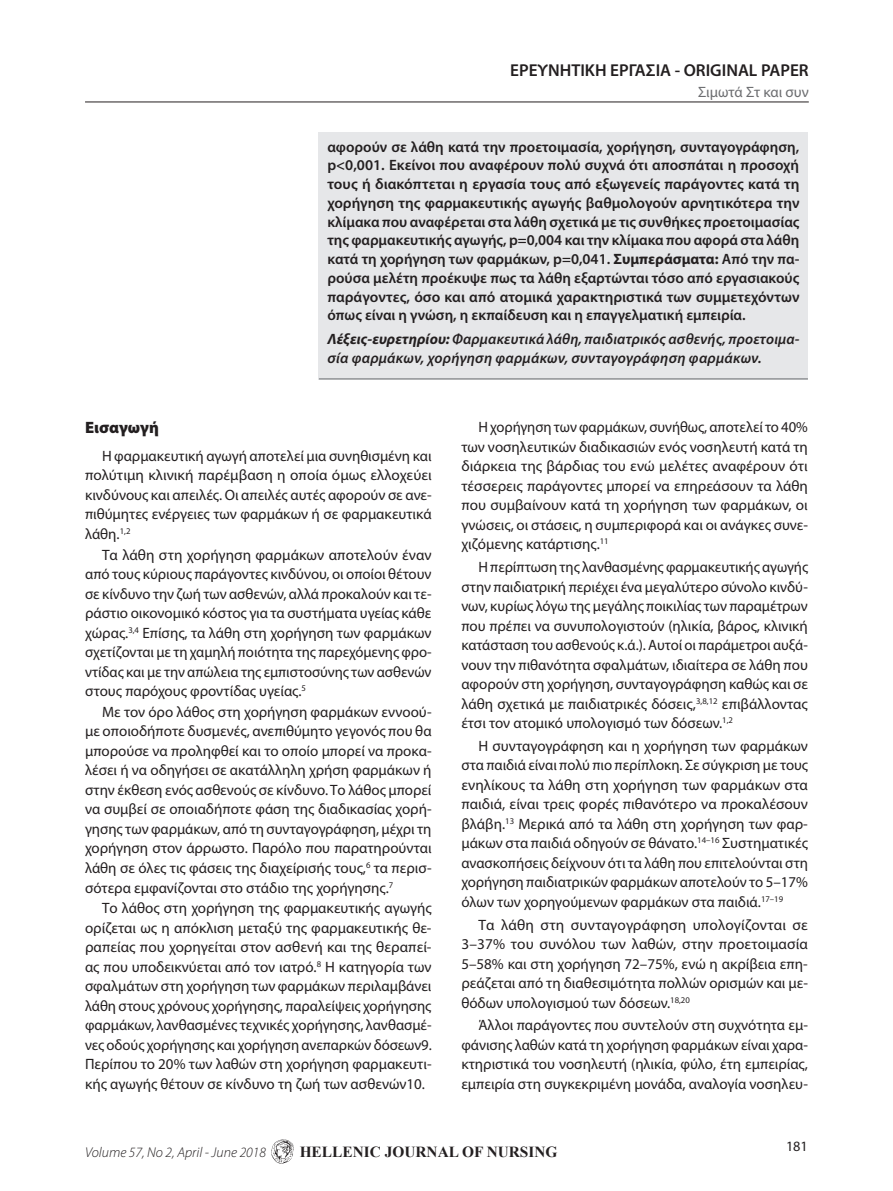
<style>
.page{position:relative;width:893px;height:1191px;background:#fff}
.page>*{position:absolute;margin:0;border:0;box-sizing:border-box;transform-origin:0 0}
.t1{font:600 17.25px "Myriad Pro";color:#231f20}
.t2{font:900 16.5px "Myriad Pro";color:#231f20}
.t3{font:700 15.3px "Times New Roman";color:#231f20}
.t4{font:15px/19.5px "Myriad Pro";color:#231f20;text-align:justify}
.t5{font:600 15px/18.8px "Myriad Pro";color:#231f20;text-align:justify}
.t6{font:italic 600 15px/18.9px "Myriad Pro";letter-spacing:.015em;color:#231f20}
.t7{font:15px "Myriad Pro";color:#6c6d70}
.t8{font:italic 300 14.25px "Myriad Pro";color:#231f20}
.t9{font:14.25px "Myriad Pro";color:#231f20}
.s1{font-weight:700}
</style>
<div class="page">
<hr style="left:85px;top:102px;width:724px;height:1px;background:#231f20">
<img style="left:271px;top:1140px;width:23px;height:23px">
<div style="left:319px;top:132px;width:489px;height:247px;background:#e6e7e9"></div>
<hr style="left:319px;top:378px;width:489px;height:1px;background:#939598">
<p class="t1" style="left:510px;top:60px;width:300px">ΕΡΕΥΝΗΤΙΚΗ ΕΡΓΑΣΙΑ - ORIGINAL PAPER</p>
<p class="t7" style="left:698px;top:83px;width:112px">Σιμωτά Στ και συν</p>
<p class="t5" style="left:327px;top:137px;width:474px">αφορούν σε λάθη κατά την προετοιμασία, χορήγηση, συνταγογράφηση, p&lt;0,001. Εκείνοι που αναφέρουν πολύ συχνά ότι αποσπάται η προσοχή τους ή διακόπτεται η εργασία τους από εξωγενείς παράγοντες κατά τη χορήγηση της φαρμακευτικής αγωγής βαθμολογούν αρνητικότερα την κλίμακα που αναφέρεται στα λάθη σχετικά με τις συνθήκες προετοιμασίας της φαρμακευτικής αγωγής, p=0,004 και την κλίμακα που αφορά στα λάθη κατά τη χορήγηση των φαρμάκων, p=0,041. <span class="s1">Συμπεράσματα:</span> Από την πα&shy;ρούσα μελέτη προέκυψε πως τα λάθη εξαρτώνται τόσο από εργασιακούς παράγοντες, όσο και από ατομικά χαρακτηριστικά των συμμετεχόντων όπως είναι η γνώση, η εκπαίδευση και η επαγγελματική εμπειρία.</p>
<p class="t6" style="left:327px;top:329px;width:473px"><span class="s1">Λέξεις-ευρετηρίου:</span> Φαρμακευτικά λάθη, παιδιατρικός ασθενής, προετοιμα&shy;σία φαρμάκων, χορήγηση φαρμάκων, συνταγογράφηση φαρμάκων.</p>
<p class="t2" style="left:85px;top:417px;width:75px">Εισαγωγή</p>
<p class="t4" style="left:85px;top:446px;width:348px;text-indent:17px">Η φαρμακευτική αγωγή αποτελεί μια συνηθισμένη και πολύτιμη κλινική παρέμβαση η οποία όμως ελλοχεύει κινδύνους και απειλές. Οι απειλές αυτές αφορούν σε ανε&shy;πιθύμητες ενέργειες των φαρμάκων ή σε φαρμακευτικά λάθη.<sup>1,2</sup></p>
<p class="t4" style="left:85px;top:544px;width:348px;text-indent:17px">Τα λάθη στη χορήγηση φαρμάκων αποτελούν έναν από τους κύριους παράγοντες κινδύνου, οι οποίοι θέτουν σε κίνδυνο την ζωή των ασθενών, αλλά προκαλούν και τε&shy;ράστιο οικονομικό κόστος για τα συστήματα υγείας κάθε χώρας.<sup>3,4</sup> Επίσης, τα λάθη στη χορήγηση των φαρμάκων σχετίζονται με τη χαμηλή ποιότητα της παρεχόμενης φρο&shy;ντίδας και με την απώλεια της εμπιστοσύνης των ασθενών στους παρόχους φροντίδας υγείας.<sup>5</sup></p>
<p class="t4" style="left:85px;top:702px;width:348px;text-indent:17px">Με τον όρο λάθος στη χορήγηση φαρμάκων εννοού&shy;με οποιοδήποτε δυσμενές, ανεπιθύμητο γεγονός που θα μπορούσε να προληφθεί και το οποίο μπορεί να προκα&shy;λέσει ή να οδηγήσει σε ακατάλληλη χρήση φαρμάκων ή στην έκθεση ενός ασθενούς σε κίνδυνο. Το λάθος μπορεί να συμβεί σε οποιαδήποτε φάση της διαδικασίας χορή&shy;γησης των φαρμάκων, από τη συνταγογράφηση, μέχρι τη χορήγηση στον άρρωστο. Παρόλο που παρατηρούνται λάθη σε όλες τις φάσεις της διαχείρισής τους,<sup>6</sup> τα περισ&shy;σότερα εμφανίζονται στο στάδιο της χορήγησης.<sup>7</sup></p>
<p class="t4" style="left:85px;top:898px;width:348px;text-indent:17px">Το λάθος στη χορήγηση της φαρμακευτικής αγωγής ορίζεται ως η απόκλιση μεταξύ της φαρμακευτικής θε&shy;ραπείας που χορηγείται στον ασθενή και της θεραπεί&shy;ας που υποδεικνύεται από τον ιατρό.<sup>8</sup> Η κατηγορία των σφαλμάτων στη χορήγηση των φαρμάκων περιλαμβάνει λάθη στους χρόνους χορήγησης, παραλείψεις χορήγησης φαρμάκων, λανθασμένες τεχνικές χορήγησης, λανθασμέ&shy;νες οδούς χορήγησης και χορήγηση ανεπαρκών δόσεων9.<br>Περίπου το 20% των λαθών στη χορήγηση φαρμακευτι&shy;κής αγωγής θέτουν σε κίνδυνο τη ζωή των ασθενών10.</p>
<p class="t4" style="left:461px;top:417px;width:348px;text-indent:17px">Η χορήγηση των φαρμάκων, συνήθως, αποτελεί το 40% των νοσηλευτικών διαδικασιών ενός νοσηλευτή κατά τη διάρκεια της βάρδιας του ενώ μελέτες αναφέρουν ότι τέσσερεις παράγοντες μπορεί να επηρεάσουν τα λάθη που συμβαίνουν κατά τη χορήγηση των φαρμάκων, οι γνώσεις, οι στάσεις, η συμπεριφορά και οι ανάγκες συνε&shy;χιζόμενης κατάρτισης.<sup>11</sup></p>
<p class="t4" style="left:461px;top:557px;width:348px;text-indent:17px">Η περίπτωση της λανθασμένης φαρμακευτικής αγωγής στην παιδιατρική περιέχει ένα μεγαλύτερο σύνολο κινδύ&shy;νων, κυρίως λόγω της μεγάλης ποικιλίας των παραμέτρων που πρέπει να συνυπολογιστούν (ηλικία, βάρος, κλινική κατάσταση του ασθενούς κ.ά.). Αυτοί οι παράμετροι αυξά&shy;νουν την πιθανότητα σφαλμάτων, ιδιαίτερα σε λάθη που αφορούν στη χορήγηση, συνταγογράφηση καθώς και σε λάθη σχετικά με παιδιατρικές δόσεις,<sup>3,8,12</sup> επιβάλλοντας έτσι τον ατομικό υπολογισμό των δόσεων.<sup>1,2</sup></p>
<p class="t4" style="left:461px;top:736px;width:348px;text-indent:17px">Η συνταγογράφηση και η χορήγηση των φαρμάκων στα παιδιά είναι πολύ πιο περίπλοκη. Σε σύγκριση με τους ενηλίκους τα λάθη στη χορήγηση των φαρμάκων στα παιδιά, είναι τρεις φορές πιθανότερο να προκαλέσουν βλάβη.<sup>13</sup> Μερικά από τα λάθη στη χορήγηση των φαρ&shy;μάκων στα παιδιά οδηγούν σε θάνατο.<sup>14–16</sup> Συστηματικές ανασκοπήσεις δείχνουν ότι τα λάθη που επιτελούνται στη χορήγηση παιδιατρικών φαρμάκων αποτελούν το 5–17% όλων των χορηγούμενων φαρμάκων στα παιδιά.<sup>17–19</sup></p>
<p class="t4" style="left:461px;top:914px;width:348px;text-indent:17px">Τα λάθη στη συνταγογράφηση υπολογίζονται σε 3–37% του συνόλου των λαθών, στην προετοιμασία 5–58% και στη χορήγηση 72–75%, ενώ η ακρίβεια επη&shy;ρεάζεται από τη διαθεσιμότητα πολλών ορισμών και με&shy;θόδων υπολογισμού των δόσεων.<sup>18,20</sup></p>
<p class="t4" style="left:461px;top:1015px;width:348px;text-indent:17px">Άλλοι παράγοντες που συντελούν στη συχνότητα εμ&shy;φάνισης λαθών κατά τη χορήγηση φαρμάκων είναι χαρα&shy;κτηριστικά του νοσηλευτή (ηλικία, φύλο, έτη εμπειρίας, εμπειρία στη συγκεκριμένη μονάδα, αναλογία νοσηλευ-</p>
<p class="t8" style="left:85px;top:1144px;width:182px">Volume 57, No 2, April - June 2018</p>
<p class="t3" style="left:300px;top:1141px;width:259px">HELLENIC JOURNAL OF NURSING</p>
<p class="t9" style="left:786px;top:1137px;width:23px">181</p>
</div>
